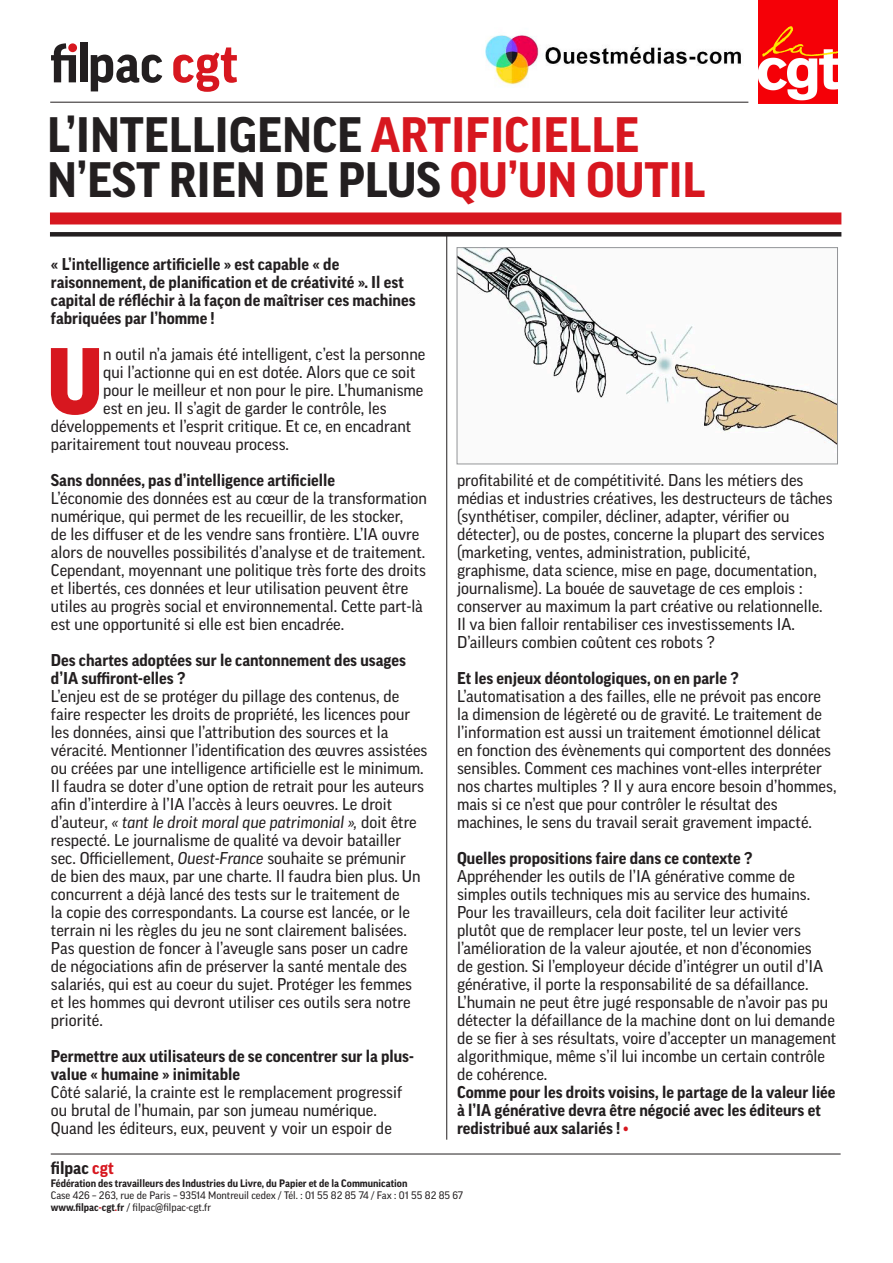
<style>
.page{position:relative;width:893px;height:1263px;background:#fff}
.page>*{position:absolute;margin:0;border:0;box-sizing:border-box;transform-origin:0 0}
.t1{font:900 91.05px "Good OT";color:#d7171f}
.t2{font:700 48px/45px "Good OT";letter-spacing:-.005em;color:#231f20}
.t3{font:700 17.25px "Good OT";color:#231f20}
.t4{font:16.5px/18px "Good OT";color:#231f20}
.t5{font:700 16.5px/18px "Good OT";color:#231f20}
.t6{font:10.5px/12px "Good OT";color:#231f20}
.t7{font:700 10.5px "Good OT";color:#231f20}
.s1{color:#d7171f}
.s2{font-style:italic}
.s3{font-weight:700}
.s4{font-weight:700;color:#d7171f}
</style>
<div class="page">
<div style="left:50px;top:212px;width:791px;height:12px;background:#d7171f"></div>
<hr style="left:50px;top:102px;width:698px;height:1px;background:#231f20">
<div style="left:50px;top:232px;width:791px;height:5px;background:#231f20"></div>
<hr style="left:446px;top:234px;width:1px;height:906px;background:#231f20">
<img style="left:759px;top:0;width:78px;height:104px">
<svg style="left:173px;top:47px;width:64px;height:45px"></svg>
<svg style="left:91px;top:55px;width:71px;height:36px"></svg>
<div style="left:80px;top:43px;width:7px;height:39px;background:#231f20"></div>
<svg style="left:51px;top:43px;width:25px;height:39px"></svg>
<hr style="left:51px;top:1154px;width:790px;height:1px;background:#231f20">
<img style="left:485px;top:34px;width:256px;height:51px">
<img style="left:459px;top:249px;width:377px;height:199px">
<div style="left:457px;top:247px;width:381px;height:217px;border:1px solid #939598"></div>
<h2 class="t2" style="left:47px;top:113px;width:660px">L’INTELLIGENCE <span class="s1">ARTIFICIELLE<br></span>N’EST RIEN DE PLUS <span class="s1">QU’UN OUTIL</span></h2>
<p class="t5" style="left:51px;top:255px;width:366px">« L’intelligence artificielle » est capable « de raisonnement, de planification et de créativité ». Il est capital de réfléchir à la façon de maîtriser ces machines fabriquées par l’homme !</p>
<h1 class="t1" style="left:47px;top:331px;width:58px">U</h1>
<p class="t4" style="left:103px;top:345px;width:324px">n outil n’a jamais été intelligent, c’est la personne</p>
<p class="t4" style="left:103px;top:363px;width:314px">qui l’actionne qui en est dotée. Alors que ce soit</p>
<p class="t4" style="left:103px;top:381px;width:322px">pour le meilleur et non pour le pire. L’humanisme</p>
<p class="t4" style="left:103px;top:399px;width:285px">est en jeu. Il s’agit de garder le contrôle, les</p>
<p class="t4" style="left:51px;top:417px;width:362px">développements et l’esprit critique. Et ce, en encadrant</p>
<p class="t4" style="left:51px;top:435px;width:240px">paritairement tout nouveau process.</p>
<p class="t5" style="left:51px;top:471px;width:286px">Sans données, pas d’intelligence artificielle</p>
<p class="t4" style="left:51px;top:489px;width:377px">L’économie des données est au cœur de la transformation numérique, qui permet de les recueillir, de les stocker,<br>de les diffuser et de les vendre sans frontière. L’IA ouvre alors de nouvelles possibilités d’analyse et de traitement.<br>Cependant, moyennant une politique très forte des droits et libertés, ces données et leur utilisation peuvent être utiles au progrès social et environnemental. Cette part-là est une opportunité si elle est bien encadrée.</p>
<p class="t5" style="left:51px;top:651px;width:357px">Des chartes adoptées sur le cantonnement des usages d’IA suffiront-elles ?</p>
<p class="t4" style="left:51px;top:687px;width:378px">L’enjeu est de se protéger du pillage des contenus, de faire respecter les droits de propriété, les licences pour les données, ainsi que l’attribution des sources et la véracité. Mentionner l’identification des œuvres assistées ou créées par une intelligence artificielle est le minimum.<br>Il faudra se doter d’une option de retrait pour les auteurs afin d’interdire à l’IA l’accès à leurs oeuvres. Le droit d’auteur, <span class="s2">« tant le droit moral que patrimonial »,</span> doit être respecté. Le journalisme de qualité va devoir batailler sec. Officiellement, <span class="s2">Ouest-France</span> souhaite se prémunir<br>de bien des maux, par une charte. Il faudra bien plus. Un concurrent a déjà lancé des tests sur le traitement de<br>la copie des correspondants. La course est lancée, or le terrain ni les règles du jeu ne sont clairement balisées.<br>Pas question de foncer à l’aveugle sans poser un cadre de négociations afin de préserver la santé mentale des salariés, qui est au coeur du sujet. Protéger les femmes et les hommes qui devront utiliser ces outils sera notre priorité.</p>
<p class="t5" style="left:51px;top:1047px;width:364px">Permettre aux utilisateurs de se concentrer sur la plus&shy;value « humaine » inimitable</p>
<p class="t4" style="left:51px;top:1083px;width:353px">Côté salarié, la crainte est le remplacement progressif ou brutal de l’humain, par son jumeau numérique.<br>Quand les éditeurs, eux, peuvent y voir un espoir de</p>
<p class="t4" style="left:457px;top:471px;width:377px">profitabilité et de compétitivité. Dans les métiers des médias et industries créatives, les destructeurs de tâches (synthétiser, compiler, décliner, adapter, vérifier ou détecter), ou de postes, concerne la plupart des services (marketing, ventes, administration, publicité,<br>graphisme, data science, mise en page, documentation, journalisme). La bouée de sauvetage de ces emplois : conserver au maximum la part créative ou relationnelle.<br>Il va bien falloir rentabiliser ces investissements IA.<br>D’ailleurs combien coûtent ces robots ?</p>
<p class="t5" style="left:457px;top:669px;width:283px">Et les enjeux déontologiques, on en parle ?</p>
<p class="t4" style="left:457px;top:687px;width:381px">L’automatisation a des failles, elle ne prévoit pas encore la dimension de légèreté ou de gravité. Le traitement de l’information est aussi un traitement émotionnel délicat en fonction des évènements qui comportent des données sensibles. Comment ces machines vont-elles interpréter nos chartes multiples ? Il y aura encore besoin d’hommes, mais si ce n’est que pour contrôler le résultat des machines, le sens du travail serait gravement impacté.</p>
<p class="t5" style="left:457px;top:849px;width:297px">Quelles propositions faire dans ce contexte ?</p>
<p class="t4" style="left:457px;top:867px;width:381px">Appréhender les outils de l’IA générative comme de simples outils techniques mis au service des humains.<br>Pour les travailleurs, cela doit faciliter leur activité<br>plutôt que de remplacer leur poste, tel un levier vers l’amélioration de la valeur ajoutée, et non d’économies<br>de gestion. Si l’employeur décide d’intégrer un outil d’IA générative, il porte la responsabilité de sa défaillance.<br>L’humain ne peut être jugé responsable de n’avoir pas pu détecter la défaillance de la machine dont on lui demande de se fier à ses résultats, voire d’accepter un management algorithmique, même s’il lui incombe un certain contrôle de cohérence.</p>
<p class="t5" style="left:457px;top:1083px;width:380px">Comme pour les droits voisins, le partage de la valeur liée à l’IA générative devra être négocié avec les éditeurs et redistribué aux salariés ! <span class="s1">•</span></p>
<p class="t3" style="left:51px;top:1158px;width:65px">filpac <span class="s1">cgt</span></p>
<p class="t7" style="left:51px;top:1178px;width:358px">Fédération des travailleurs des Industries du Livre, du Papier et de la Communication</p>
<p class="t6" style="left:51px;top:1190px;width:414px">Case 426 – 263, rue de Paris – 93514 Montreuil cedex / Tél. : 01 55 82 85 74 / Fax : 01 55 82 85 67 <span class="s3">www.filpac</span><span class="s4">-</span><span class="s3">cgt</span><span class="s4">.</span><span class="s3">fr</span> / filpac@filpac-cgt.fr</p>
</div>
